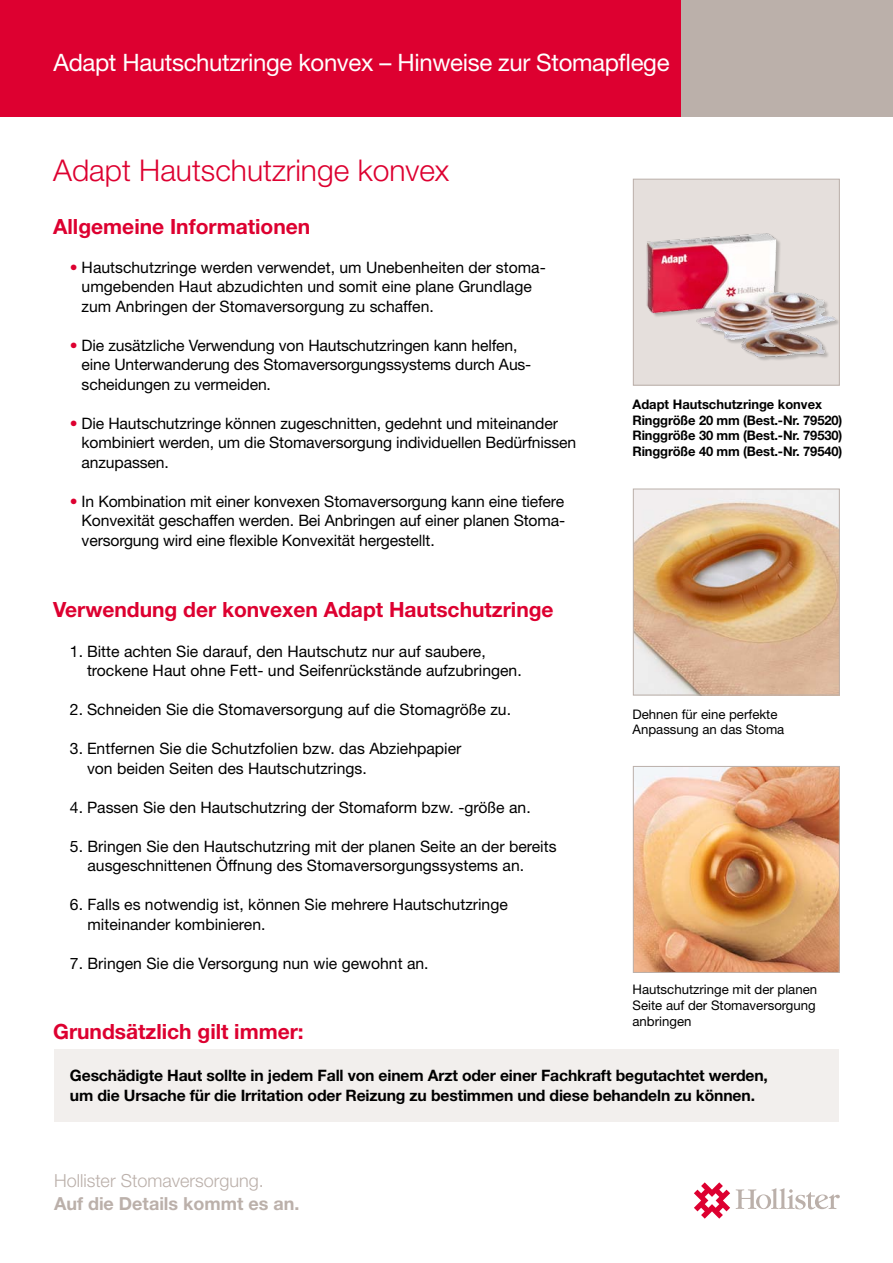
<style>
.page{position:relative;width:893px;height:1263px;background:#fff}
.page>*{position:absolute;margin:0;border:0;box-sizing:border-box;transform-origin:0 0}
.t1{font:300 30px "Helvetica Neue LT Pro";color:#dd0030}
.t2{font:24px "Helvetica Neue LT Pro";letter-spacing:-.015em;color:#fff}
.t3{font:700 21px "Helvetica Neue LT Pro";color:#dd0030}
.t4{font:300 18px "Helvetica Neue LT Pro";color:#bbb0aa}
.t5{font:700 18px "Helvetica Neue LT Pro";color:#bbb0aa}
.t6{font:15.75px/19.5px "Helvetica Neue LT Pro";color:#000}
.t7{font:700 15.75px/19.5px "Helvetica Neue LT Pro";letter-spacing:-.01em;color:#000}
.t8{font:700 13.2px/15.9px "Helvetica Neue LT Pro";letter-spacing:-.01em;color:#000}
.t9{font:13.2px/15.9px "Helvetica Neue LT Pro";color:#000;text-align:justify}
.s1{font-stretch:condensed;color:#dd0030}
</style>
<div class="page">
<div style="left:680px;top:0;width:213px;height:117px;background:#bbb0aa"></div>
<div style="left:0;top:0;width:680px;height:117px;background:#dd0030"></div>
<svg style="left:694px;top:1182px;width:36px;height:37px"></svg>
<svg style="left:736px;top:1188px;width:104px;height:21px"></svg>
<div style="left:54px;top:1049px;width:785px;height:72px;background:#f2efed"></div>
<div style="left:633px;top:179px;width:206px;height:206px;background:#e5dfdc"></div>
<img style="left:646px;top:233px;width:192px;height:128px">
<div style="left:633px;top:179px;width:207px;height:207px;border:1px solid #bbb0aa"></div>
<img style="left:635px;top:491px;width:203px;height:202px">
<div style="left:633px;top:489px;width:207px;height:206px;border:1px solid #bbb0aa"></div>
<img style="left:635px;top:768px;width:203px;height:203px">
<div style="left:633px;top:766px;width:207px;height:207px;border:1px solid #bbb0aa"></div>
<h2 class="t2" style="left:53px;top:48px;width:618px">Adapt Hautschutzringe konvex – Hinweise zur Stomapflege</h2>
<h1 class="t1" style="left:53px;top:152px;width:398px">Adapt Hautschutzringe konvex</h1>
<h3 class="t3" style="left:53px;top:213px;width:259px">Allgemeine Informationen</h3>
<p class="t6" style="left:82px;top:257px;width:466px;text-indent:-12px"><span class="s1">•</span> Hautschutzringe werden verwendet, um Unebenheiten der stoma&shy;umgebenden Haut abzudichten und somit eine plane Grundlage zum Anbringen der Stomaversorgung zu schaffen.</p>
<p class="t6" style="left:82px;top:335px;width:451px;text-indent:-12px"><span class="s1">•</span> Die zusätzliche Verwendung von Hautschutzringen kann helfen, eine Unterwanderung des Stomaversorgungssystems durch Aus&shy;scheidungen zu vermeiden.</p>
<p class="t6" style="left:82px;top:413px;width:496px;text-indent:-12px"><span class="s1">•</span> Die Hautschutzringe können zugeschnitten, gedehnt und miteinander kombiniert werden, um die Stomaversorgung individuellen Bedürfnissen anzupassen.</p>
<p class="t6" style="left:82px;top:491px;width:485px;text-align:justify;text-indent:-12px"><span class="s1">•</span> In Kombination mit einer konvexen Stomaversorgung kann eine tiefere Konvexität geschaffen werden. Bei Anbringen auf einer planen Stoma&shy;versorgung wird eine flexible Konvexität hergestellt.</p>
<h3 class="t3" style="left:53px;top:596px;width:502px">Verwendung der konvexen Adapt Hautschutzringe</h3>
<p class="t6" style="left:87px;top:641px;width:436px;text-indent:-17px">1. Bitte achten Sie darauf, den Hautschutz nur auf saubere, trockene Haut ohne Fett- und Seifenrückstände aufzubringen.</p>
<p class="t6" style="left:70px;top:699px;width:443px">2. Schneiden Sie die Stomaversorgung auf die Stomagröße zu.</p>
<p class="t6" style="left:87px;top:738px;width:376px;text-indent:-17px">3. Entfernen Sie die Schutzfolien bzw. das Abziehpapier von beiden Seiten des Hautschutzrings.</p>
<p class="t6" style="left:70px;top:797px;width:462px">4. Passen Sie den Hautschutzring der Stomaform bzw. -größe an.</p>
<p class="t6" style="left:87px;top:836px;width:471px;text-indent:-18px">5. Bringen Sie den Hautschutzring mit der planen Seite an der bereits ausgeschnittenen Öffnung des Stomaversorgungssystems an.</p>
<p class="t6" style="left:87px;top:894px;width:422px;text-indent:-18px">6. Falls es notwendig ist, können Sie mehrere Hautschutzringe miteinander kombinieren.</p>
<p class="t6" style="left:70px;top:953px;width:360px">7. Bringen Sie die Versorgung nun wie gewohnt an.</p>
<h3 class="t3" style="left:53px;top:1018px;width:252px">Grundsätzlich gilt immer:</h3>
<p class="t8" style="left:632px;top:396px;width:211px">Adapt Hautschutzringe konvex Ringgröße 20 mm (Best.-Nr. 79520)<br>Ringgröße 30 mm (Best.-Nr. 79530)<br>Ringgröße 40 mm (Best.-Nr. 79540)</p>
<p class="t9" style="left:632px;top:705px;width:153px">Dehnen für eine perfekte<br>Anpassung an das Stoma</p>
<p class="t9" style="left:632px;top:981px;width:186px">Hautschutzringe mit der planen Seite auf der Stomaversorgung anbringen</p>
<p class="t7" style="left:70px;top:1065px;width:699px">Geschädigte Haut sollte in jedem Fall von einem Arzt oder einer Fachkraft begutachtet werden, um die Ursache für die Irritation oder Reizung zu bestimmen und diese behandeln zu können.</p>
<p class="t4" style="left:54px;top:1170px;width:211px">Hollister Stomaversorgung.</p>
<p class="t5" style="left:54px;top:1192px;width:247px">Auf die Details kommt es an.</p>
</div>
